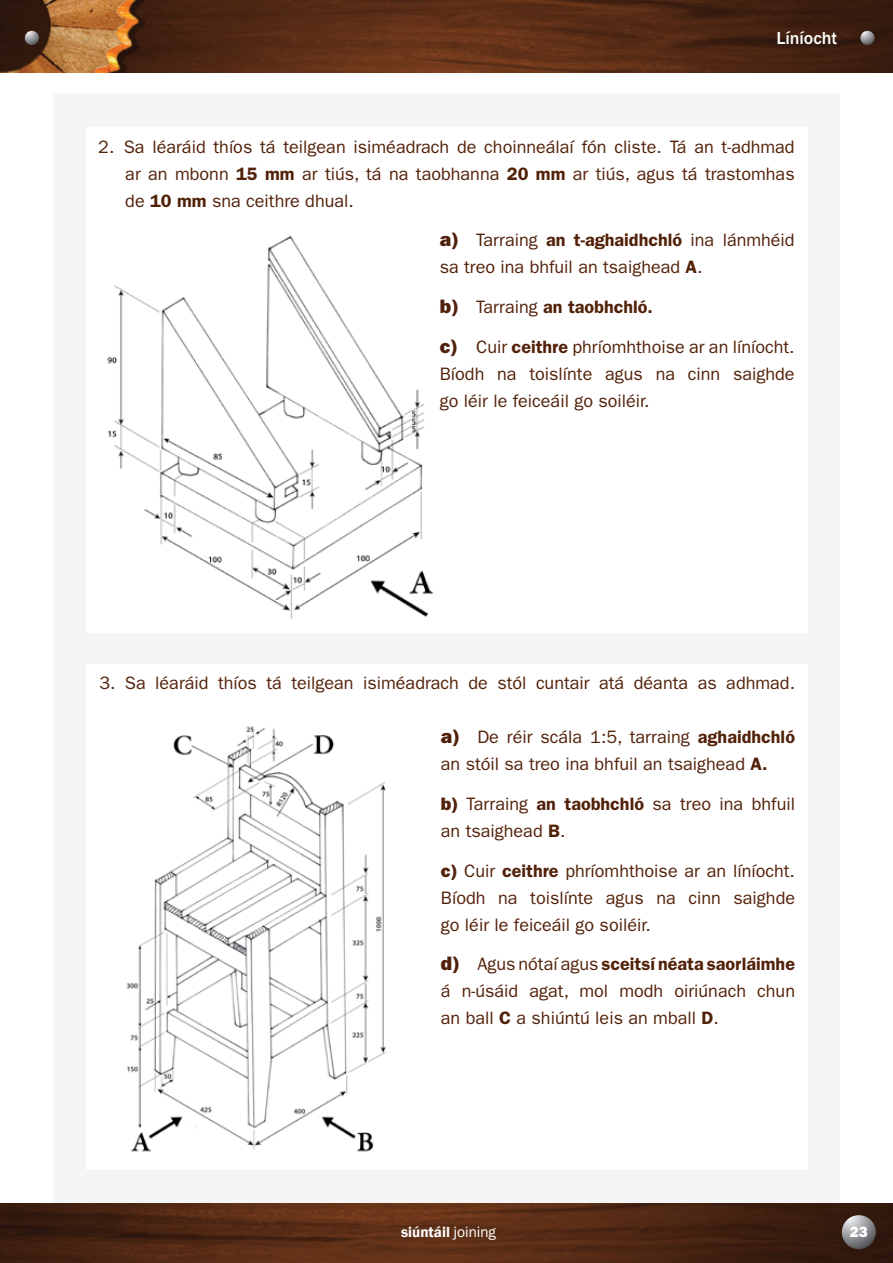
<style>
.page{position:relative;width:893px;height:1263px;background:#fff}
.page>*{position:absolute;margin:0;border:0;box-sizing:border-box;transform-origin:0 0}
.bullet_point_text{font:18px/27px "ITC Franklin Gothic Std";color:#522109;text-align:justify}
.bullet_point_text-2{font:600 18px "ITC Franklin Gothic Std";color:#522109}
.header_text_for_book{font:500 18px "ITC Franklin Gothic Std";color:#fff}
.t1{font:600 15px "Franklin Gothic";color:#fff}
.t2{font:15px "ITC Franklin Gothic Std Hvy";color:#fff}
.s1{font-weight:600}
.s2{font-family:"ITC Franklin Gothic Std Hvy";font-size:19.5px;color:#50200c}
.s3{font-family:"ITC Franklin Gothic Std Hvy";font-weight:400;font-size:19.5px;color:#50200c}
.s4{font-weight:400}
.s5{font-family:"ITC Franklin Gothic Std Hvy"}
.s6{font-family:"ITC Franklin Gothic Std";font-weight:400}
</style>
<div class="page">
<img style="left:0;top:0;width:893px;height:72px">
<img style="left:0;top:1203px;width:893px;height:60px">
<svg style="left:860px;top:31px;width:14px;height:14px"></svg>
<svg style="left:25px;top:31px;width:14px;height:14px"></svg>
<svg style="left:842px;top:1215px;width:34px;height:34px"></svg>
<img style="left:107px;top:235px;width:327px;height:385px">
<img style="left:126px;top:726px;width:261px;height:426px">
<p class="header_text_for_book" style="left:776px;top:28px;width:62px">Líníocht</p>
<p class="bullet_point_text" style="left:125px;top:133px;width:671px;text-indent:-27px">2. Sa léaráid thíos tá teilgean isiméadrach de choinneálaí fón cliste. Tá an t-adhmad ar an mbonn <span class="s1">15 mm</span> ar tiús, tá na taobhanna <span class="s1">20 mm</span> ar tiús, agus tá trastomhas de <span class="s1">10 mm</span> sna ceithre dhual.</p>
<p class="bullet_point_text" style="left:440px;top:227px;width:356px"><span class="s2">a)</span> Tarraing <span class="s1">an t-aghaidhchló</span> ina lánmhéid sa treo ina bhfuil an tsaighead <span class="s1">A</span>.</p>
<p class="bullet_point_text-2" style="left:440px;top:296px;width:215px"><span class="s3">b)</span> <span class="s4">Tarraing</span> an taobhchló.</p>
<p class="bullet_point_text" style="left:440px;top:333px;width:356px"><span class="s2">c)</span> Cuir <span class="s1">ceithre</span> phríomhthoise ar an líníocht.<br>Bíodh na toislínte agus na cinn saighde go léir le feiceáil go soiléir.</p>
<p class="bullet_point_text" style="left:99px;top:669px;width:697px">3. Sa léaráid thíos tá teilgean isiméadrach de stól cuntair atá déanta as adhmad.</p>
<p class="bullet_point_text" style="left:441px;top:723px;width:356px"><span class="s2">a)</span> De réir scála 1:5, tarraing <span class="s1">aghaidhchló </span>an stóil sa treo ina bhfuil an tsaighead <span class="s1">A.</span></p>
<p class="bullet_point_text" style="left:441px;top:790px;width:356px"><span class="s5">b)</span> Tarraing <span class="s1">an taobhchló</span> sa treo ina bhfuil an tsaighead <span class="s1">B</span>.</p>
<p class="bullet_point_text" style="left:441px;top:857px;width:356px"><span class="s5">c)</span> Cuir <span class="s1">ceithre</span> phríomhthoise ar an líníocht.<br>Bíodh na toislínte agus na cinn saighde go léir le feiceáil go soiléir.</p>
<p class="bullet_point_text" style="left:441px;top:951px;width:356px"><span class="s2">d)</span> Agus nótaí agus <span class="s1">sceitsí néata saorláimhe </span>á n-úsáid agat, mol modh oiriúnach chun an ball <span class="s1">C</span> a shiúntú leis an mball <span class="s1">D</span>.</p>
<p class="t1" style="left:401px;top:1223px;width:96px">siúntáil <span class="s6">joining</span></p>
<p class="t2" style="left:850px;top:1223px;width:19px">23</p>
</div>
